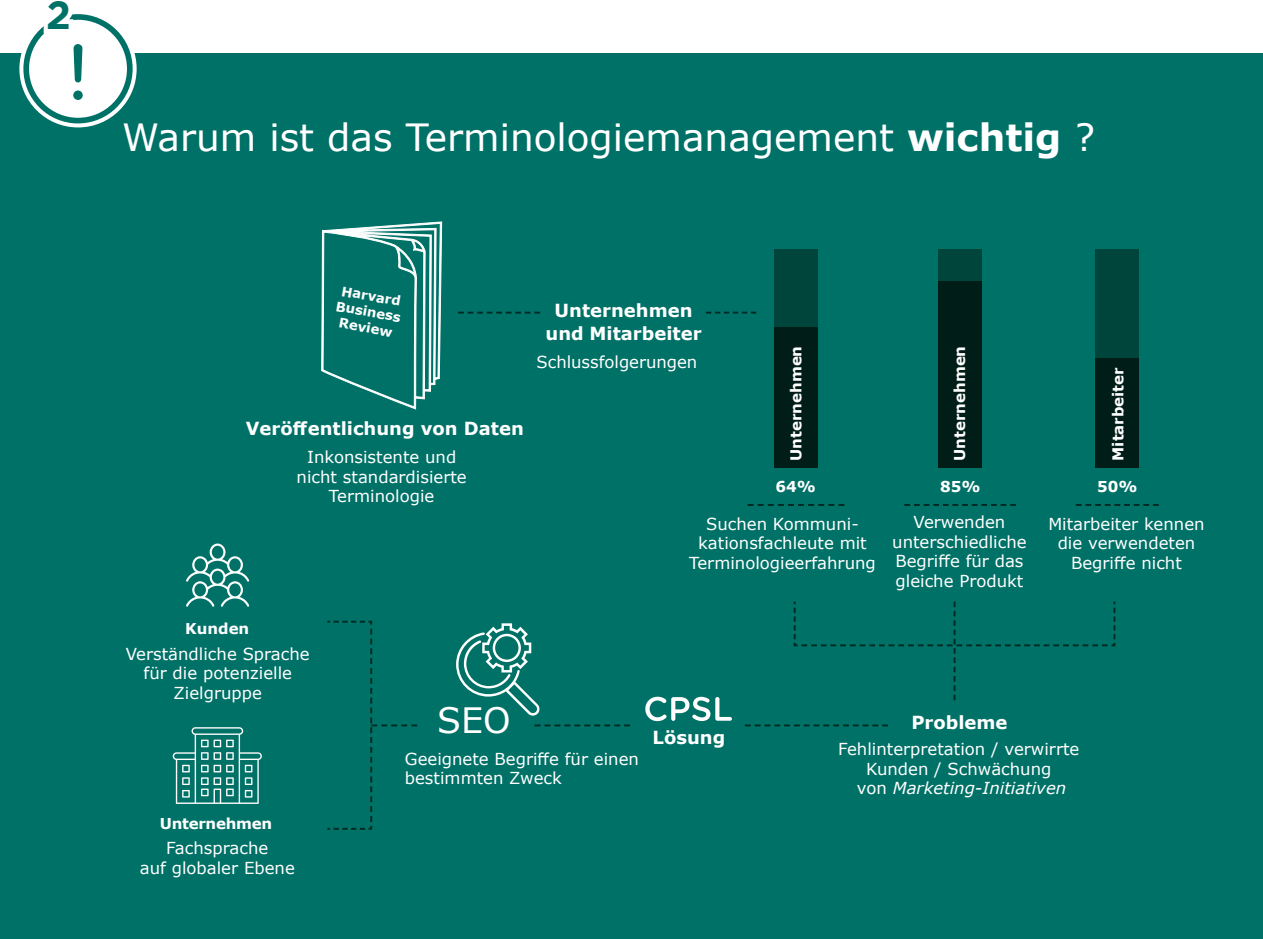
<style>
.page{position:relative;width:1263px;height:939px;background:#fff}
.page>*{position:absolute;margin:0;border:0;box-sizing:border-box;transform-origin:0 0}
.Text{font:700 39.75px "Gotham";color:#007167}
.Text-2{font:37.5px "Verdana";color:#fff}
.Text-3{font:34.95px "Verdana";color:#fff}
.Text-4{font:700 18px "Verdana";color:#fff}
.Text-5{font:16.5px/19.5px "Verdana";color:#fff;text-align:center}
.Text-6{font:italic 16.5px "Verdana";color:#fff}
.Text-7{font:700 15px "Verdana";color:#fff}
.Text-8{font:700 13.2px/15.9px "Verdana";color:#fff;text-align:center}
.s1{font-weight:700}
.s2{font-style:normal}
</style>
<div class="page">
<div style="left:0;top:53px;width:1263px;height:885px;background:#007167"></div>
<div style="left:19px;top:10px;width:118px;height:117px;border:8px solid #fff;border-radius:50%"></div>
<div style="left:26px;top:17px;width:104px;height:104px;background:#fff;border-radius:50%"></div>
<div style="left:23px;top:14px;width:110px;height:109px;border:6px solid #007167;border-radius:50%"></div>
<svg style="left:30px;top:10px;width:56px;height:76px"></svg>
<div style="left:72px;top:89px;width:12px;height:12px;background:#007167;border-radius:50%"></div>
<div style="left:71px;top:88px;width:14px;height:14px;border:2px solid #fff;border-radius:50%"></div>
<svg style="left:321px;top:221px;width:121px;height:189px"></svg>
<svg style="left:458px;top:311px;width:82px;height:2px"></svg>
<svg style="left:706px;top:311px;width:50px;height:2px"></svg>
<svg style="left:534px;top:724px;width:96px;height:2px"></svg>
<svg style="left:745px;top:724px;width:143px;height:2px"></svg>
<div style="left:774px;top:250px;width:43px;height:217px;background:#00453b"></div>
<svg style="left:748px;top:504px;width:96px;height:2px"></svg>
<div style="left:774px;top:327px;width:43px;height:140px;background:#001e17"></div>
<div style="left:1096px;top:250px;width:43px;height:217px;background:#00453b"></div>
<svg style="left:1076px;top:504px;width:83px;height:2px"></svg>
<div style="left:1096px;top:358px;width:43px;height:109px;background:#001e17"></div>
<div style="left:938px;top:250px;width:44px;height:217px;background:#00453b"></div>
<svg style="left:904px;top:504px;width:112px;height:2px"></svg>
<div style="left:938px;top:281px;width:44px;height:186px;background:#001e17"></div>
<svg style="left:793px;top:601px;width:323px;height:99px"></svg>
<svg style="left:173px;top:727px;width:89px;height:76px"></svg>
<svg style="left:327px;top:620px;width:90px;height:210px"></svg>
<svg style="left:186px;top:543px;width:63px;height:63px"></svg>
<svg style="left:456px;top:623px;width:84px;height:92px"></svg>
<svg style="left:645px;top:696px;width:87px;height:25px"></svg>
<p class="Text" style="left:46px;top:-8px;width:26px">2</p>
<p class="Text-2" style="left:122px;top:112px;width:974px">Warum ist das Terminologiemanagement <span class="s1">wichtig</span> ?</p>
<p class="Text-8" style="left:340px;top:282px;width:67px;rotate:10deg">Harvard<br>Business<br>Review</p>
<p class="Text-4" style="left:246px;top:416px;width:279px">Veröffentlichung von Daten</p>
<p class="Text-5" style="left:307px;top:447px;width:151px">Inkonsistente und</p>
<p class="Text-5" style="left:297px;top:467px;width:172px">nicht standardisierte<br>Terminologie</p>
<p class="Text-7" style="left:185px;top:618px;width:66px">Kunden</p>
<p class="Text-5" style="left:126px;top:644px;width:185px">Verständliche Sprache</p>
<p class="Text-5" style="left:144px;top:663px;width:150px">für die potenzielle<br>Zielgruppe</p>
<p class="Text-4" style="left:555px;top:298px;width:139px">Unternehmen</p>
<p class="Text-4" style="left:545px;top:320px;width:158px">und Mitarbeiter</p>
<p class="Text-5" style="left:536px;top:352px;width:162px">Schlussfolgerungen</p>
<p class="Text-7" style="left:785px;top:461px;width:116px;rotate:-90deg">Unternehmen</p>
<p class="Text-7" style="left:949px;top:461px;width:116px;rotate:-90deg">Unternehmen</p>
<p class="Text-7" style="left:775px;top:476px;width:42px">64%</p>
<p class="Text-7" style="left:940px;top:476px;width:42px">85%</p>
<p class="Text-5" style="left:689px;top:513px;width:188px">Suchen Kommuni&shy;kationsfachleute mit<br>Terminologieerfahrung</p>
<p class="Text-5" style="left:892px;top:512px;width:136px">Verwenden unterschiedliche<br>Begriffe für das gleiche Produkt</p>
<p class="Text-7" style="left:1107px;top:461px;width:95px;rotate:-90deg">Mitarbeiter</p>
<p class="Text-7" style="left:1097px;top:476px;width:42px">50%</p>
<p class="Text-5" style="left:1048px;top:513px;width:158px">Mitarbeiter kennen die verwendeten<br>Begriffe nicht</p>
<p class="Text-7" style="left:160px;top:812px;width:114px">Unternehmen</p>
<p class="Text-5" style="left:166px;top:838px;width:104px">Fachsprache</p>
<p class="Text-5" style="left:140px;top:857px;width:157px">auf globaler Ebene</p>
<p class="Text-3" style="left:437px;top:696px;width:75px">SEO</p>
<p class="Text-5" style="left:405px;top:748px;width:236px;text-align:left">Geeignete Begriffe für einen bestimmten Zweck</p>
<p class="Text-4" style="left:653px;top:724px;width:74px">Lösung</p>
<p class="Text-4" style="left:911px;top:709px;width:98px">Probleme</p>
<p class="Text-5" style="left:838px;top:739px;width:243px">Fehlinterpretation / verwirrte<br>Kunden / Schwächung</p>
<p class="Text-6" style="left:857px;top:776px;width:211px"><span class="s2">von</span> Marketing-Initiativen</p>
</div>
